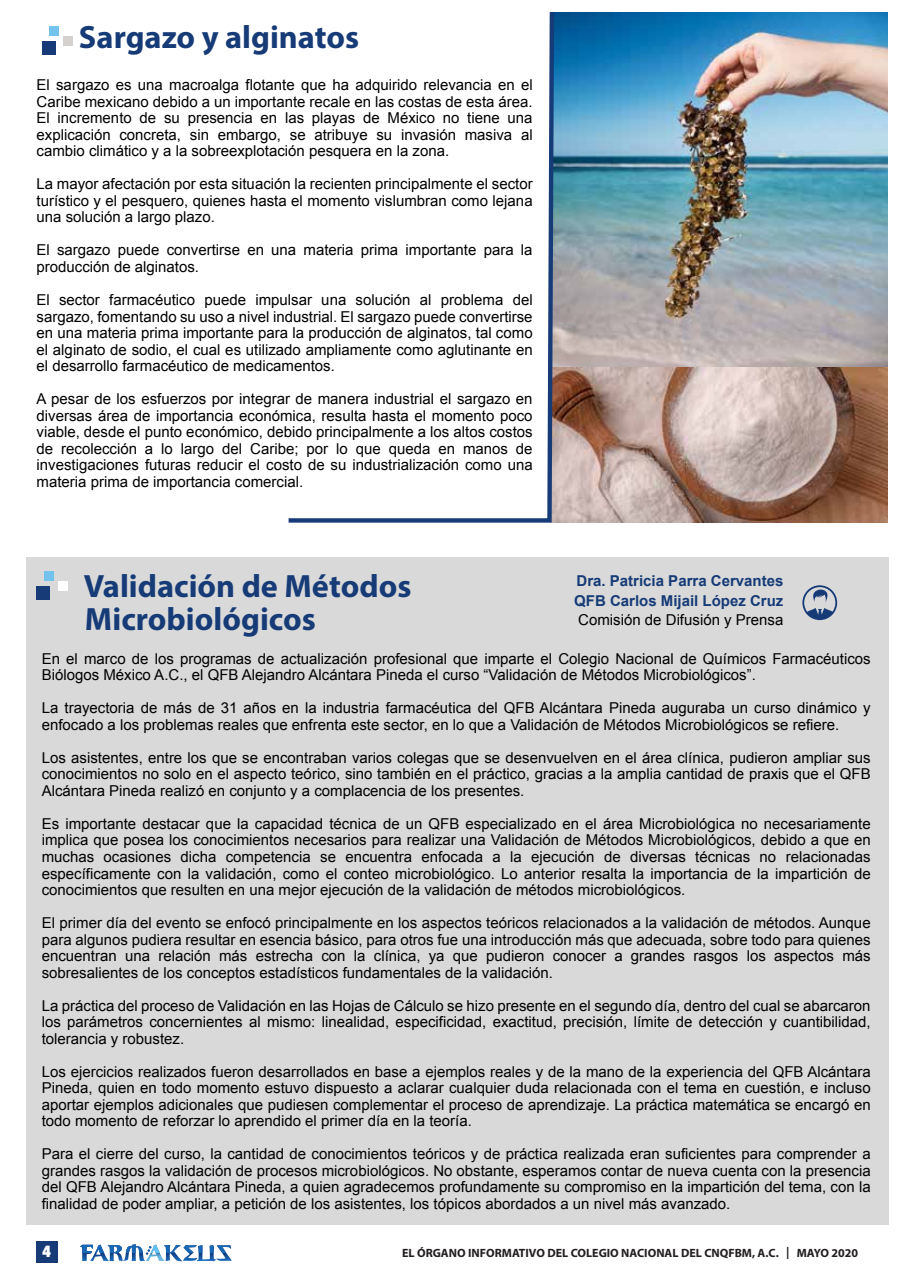
<style>
.page{position:relative;width:918px;height:1274px;background:#fff}
.page>*{position:absolute;margin:0;border:0;box-sizing:border-box;transform-origin:0 0}
.t1{font:700 32.25px/32.7px "Myriad Pro";color:#163b77}
.t2{font:15px/16.5px "Arial";color:#000;text-align:justify}
.t3{font:700 15px/19.5px "Arial";color:#163b77}
.t4{font:800 condensed 15px "Futura";color:#fff}
.t5{font:700 12px "Myriad Pro";color:#231f20}
</style>
<div class="page">
<div style="left:36px;top:1240px;width:22px;height:22px;background:#163b77"></div>
<img style="left:556px;top:12px;width:331px;height:355px">
<img style="left:556px;top:367px;width:331px;height:155px">
<div style="left:26px;top:558px;width:863px;height:666px;background:#d9d9d9"></div>
<div style="left:37px;top:585px;width:13px;height:14px;background:#163b77"></div>
<div style="left:44px;top:571px;width:10px;height:9px;background:#73c3ed"></div>
<div style="left:58px;top:581px;width:9px;height:9px;background:#fff"></div>
<div style="left:42px;top:41px;width:14px;height:14px;background:#163b77"></div>
<div style="left:50px;top:26px;width:9px;height:10px;background:#73c3ed"></div>
<div style="left:63px;top:37px;width:9px;height:9px;background:#d3d0cd"></div>
<svg style="left:802px;top:585px;width:35px;height:35px"></svg>
<svg style="left:288px;top:12px;width:268px;height:511px"></svg>
<svg style="left:80px;top:1244px;width:152px;height:17px"></svg>
<svg style="left:108px;top:1244px;width:15px;height:8px"></svg>
<h1 class="t1" style="left:79px;top:20px;width:282px">Sargazo y alginatos</h1>
<p class="t2" style="left:37px;top:77px;width:498px">El sargazo es una macroalga flotante que ha adquirido relevancia en el Caribe mexicano debido a un importante recale en las costas de esta área.<br>El incremento de su presencia en las playas de México no tiene una explicación concreta, sin embargo, se atribuye su invasión masiva al cambio climático y a la sobreexplotación pesquera en la zona.</p>
<p class="t2" style="left:37px;top:176px;width:498px">La mayor afectación por esta situación la recienten principalmente el sector turístico y el pesquero, quienes hasta el momento vislumbran como lejana una solución a largo plazo.</p>
<p class="t2" style="left:37px;top:242px;width:498px">El sargazo puede convertirse en una materia prima importante para la producción de alginatos.</p>
<p class="t2" style="left:37px;top:291px;width:498px">El sector farmacéutico puede impulsar una solución al problema del sargazo, fomentando su uso a nivel industrial. El sargazo puede convertirse en una materia prima importante para la producción de alginatos, tal como el alginato de sodio, el cual es utilizado ampliamente como aglutinante en el desarrollo farmacéutico de medicamentos.</p>
<p class="t2" style="left:37px;top:390px;width:498px">A pesar de los esfuerzos por integrar de manera industrial el sargazo en diversas área de importancia económica, resulta hasta el momento poco viable, desde el punto económico, debido principalmente a los altos costos de recolección a lo largo del Caribe; por lo que queda en manos de investigaciones futuras reducir el costo de su industrialización como una materia prima de importancia comercial.</p>
<h1 class="t1" style="left:84px;top:569px;width:329px">Validación de Métodos<br>Microbiológicos</h1>
<p class="t3" style="left:574px;top:571px;width:211px">Dra. Patricia Parra Cervantes<br>QFB Carlos Mijail López Cruz</p>
<p class="t2" style="left:578px;top:612px;width:207px">Comisión de Difusión y Prensa</p>
<p class="t2" style="left:42px;top:650px;width:830px">En el marco de los programas de actualización profesional que imparte el Colegio Nacional de Químicos Farmacéuticos<br>Biólogos México A.C., el QFB Alejandro Alcántara Pineda el curso “Validación de Métodos Microbiológicos”.</p>
<p class="t2" style="left:42px;top:700px;width:830px">La trayectoria de más de 31 años en la industria farmacéutica del QFB Alcántara Pineda auguraba un curso dinámico y enfocado a los problemas reales que enfrenta este sector, en lo que a Validación de Métodos Microbiológicos se refiere.</p>
<p class="t2" style="left:42px;top:749px;width:831px">Los asistentes, entre los que se encontraban varios colegas que se desenvuelven en el área clínica, pudieron ampliar sus conocimientos no solo en el aspecto teórico, sino también en el práctico, gracias a la amplia cantidad de praxis que el QFB Alcántara Pineda realizó en conjunto y a complacencia de los presentes.</p>
<p class="t2" style="left:42px;top:815px;width:830px">Es importante destacar que la capacidad técnica de un QFB especializado en el área Microbiológica no necesariamente implica que posea los conocimientos necesarios para realizar una Validación de Métodos Microbiológicos, debido a que en muchas ocasiones dicha competencia se encuentra enfocada a la ejecución de diversas técnicas no relacionadas específicamente con la validación, como el conteo microbiológico. Lo anterior resalta la importancia de la impartición de conocimientos que resulten en una mejor ejecución de la validación de métodos microbiológicos.</p>
<p class="t2" style="left:42px;top:914px;width:830px">El primer día del evento se enfocó principalmente en los aspectos teóricos relacionados a la validación de métodos. Aunque para algunos pudiera resultar en esencia básico, para otros fue una introducción más que adecuada, sobre todo para quienes encuentran una relación más estrecha con la clínica, ya que pudieron conocer a grandes rasgos los aspectos más sobresalientes de los conceptos estadísticos fundamentales de la validación.</p>
<p class="t2" style="left:42px;top:997px;width:830px">La práctica del proceso de Validación en las Hojas de Cálculo se hizo presente en el segundo día, dentro del cual se abarcaron los parámetros concernientes al mismo: linealidad, especificidad, exactitud, precisión, límite de detección y cuantibilidad, tolerancia y robustez.</p>
<p class="t2" style="left:42px;top:1063px;width:830px">Los ejercicios realizados fueron desarrollados en base a ejemplos reales y de la mano de la experiencia del QFB Alcántara Pineda, quien en todo momento estuvo dispuesto a aclarar cualquier duda relacionada con el tema en cuestión, e incluso aportar ejemplos adicionales que pudiesen complementar el proceso de aprendizaje. La práctica matemática se encargó en todo momento de reforzar lo aprendido el primer día en la teoría.</p>
<p class="t2" style="left:42px;top:1145px;width:830px">Para el cierre del curso, la cantidad de conocimientos teóricos y de práctica realizada eran suficientes para comprender a grandes rasgos la validación de procesos microbiológicos. No obstante, esperamos contar de nueva cuenta con la presencia del QFB Alejandro Alcántara Pineda, a quien agradecemos profundamente su compromiso en la impartición del tema, con la finalidad de poder ampliar, a petición de los asistentes, los tópicos abordados a un nivel más avanzado.</p>
<p class="t4" style="left:42px;top:1241px;width:11px">4</p>
<p class="t5" style="left:402px;top:1245px;width:457px">EL ÓRGANO INFORMATIVO DEL COLEGIO NACIONAL DEL CNQFBM, A.C. | MAYO 2020</p>
</div>
